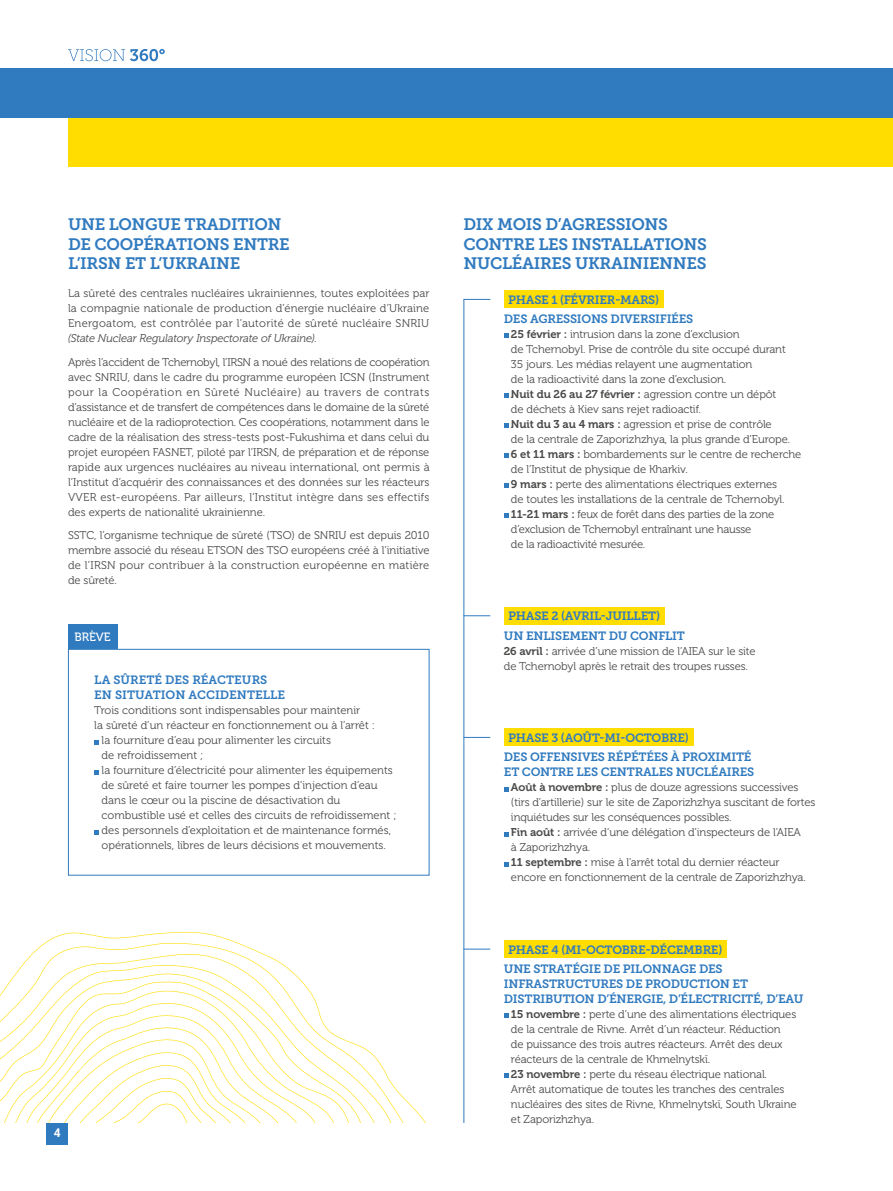
<style>
.page{position:relative;width:893px;height:1191px;background:#fff}
.page>*{position:absolute;margin:0;border:0;box-sizing:border-box;transform-origin:0 0}
.t1{font:16.5px/19.5px "Museo Slab 700";letter-spacing:-.02em;color:#307abf}
.t2{font:12px/19.2px "Museo Slab 700";letter-spacing:-.02em;color:#307abf}
.t3{font:12px/15px "Museo Slab 700";color:#307abf}
.t4{font:12px "Museo 500";color:#fff}
.t5{font:700 12px "Roboto";color:#fff}
.t6{font:11.25px/15px "Museo 300";letter-spacing:-.01em;color:#4a4a49}
.t7{font:italic 11.25px "Museo 300";letter-spacing:-.015em;color:#4a4a49}
.s1{font-family:"Museo 700"}
</style>
<div class="page">
<svg style="left:68px;top:49px;width:97px;height:12px"></svg>
<div style="left:68px;top:117px;width:825px;height:50px;background:#fd0"></div>
<div style="left:0;top:68px;width:893px;height:49px;background:#307abf"></div>
<div style="left:504px;top:290px;width:159px;height:18px;background:#fd0"></div>
<svg style="left:504px;top:333px;width:4px;height:5px"></svg>
<svg style="left:504px;top:393px;width:4px;height:5px"></svg>
<svg style="left:504px;top:423px;width:4px;height:5px"></svg>
<svg style="left:504px;top:453px;width:4px;height:5px"></svg>
<svg style="left:504px;top:483px;width:4px;height:5px"></svg>
<svg style="left:504px;top:513px;width:4px;height:5px"></svg>
<div style="left:68px;top:624px;width:49px;height:25px;background:#307abf"></div>
<svg style="left:94px;top:740px;width:5px;height:4px"></svg>
<svg style="left:94px;top:770px;width:5px;height:4px"></svg>
<svg style="left:94px;top:830px;width:5px;height:4px"></svg>
<div style="left:68px;top:649px;width:361px;height:226px;border:1px solid #307abf"></div>
<div style="left:504px;top:607px;width:160px;height:17px;background:#fd0"></div>
<div style="left:504px;top:728px;width:189px;height:18px;background:#fd0"></div>
<svg style="left:504px;top:787px;width:4px;height:4px"></svg>
<svg style="left:504px;top:832px;width:4px;height:4px"></svg>
<svg style="left:504px;top:862px;width:4px;height:4px"></svg>
<div style="left:504px;top:940px;width:223px;height:18px;background:#fd0"></div>
<svg style="left:504px;top:1013px;width:4px;height:5px"></svg>
<svg style="left:504px;top:1073px;width:4px;height:5px"></svg>
<svg style="left:463px;top:299px;width:28px;height:824px"></svg>
<svg style="left:33px;top:942px;width:379px;height:181px"></svg>
<svg style="left:22px;top:953px;width:375px;height:170px"></svg>
<svg style="left:16px;top:965px;width:366px;height:158px"></svg>
<svg style="left:0;top:973px;width:368px;height:150px"></svg>
<div style="left:47px;top:1123px;width:21px;height:21px;background:#307abf"></div>
<h1 class="t1" style="left:68px;top:215px;width:223px">UNE LONGUE TRADITION<br>DE COOPÉRATIONS ENTRE<br>L’IRSN ET L’UKRAINE</h1>
<p class="t6" style="left:68px;top:286px;width:363px;text-align:justify">La sûreté des centrales nucléaires ukrainiennes, toutes exploitées par la compagnie nationale de production d’énergie nucléaire d’Ukraine Energoatom, est contrôlée par l’autorité de sûreté nucléaire SNRIU</p>
<p class="t7" style="left:68px;top:332px;width:251px">(State Nuclear Regulatory Inspectorate of Ukraine).</p>
<p class="t6" style="left:68px;top:354px;width:363px;text-align:justify">Après l’accident de Tchernobyl, l’IRSN a noué des relations de coopération avec SNRIU, dans le cadre du programme européen ICSN (Instrument pour la Coopération en Sûreté Nucléaire) au travers de contrats d’assistance et de transfert de compétences dans le domaine de la sûreté nucléaire et de la radioprotection. Ces coopérations, notamment dans le cadre de la réalisation des stress-tests post-Fukushima et dans celui du projet européen FASNET, piloté par l’IRSN, de préparation et de réponse rapide aux urgences nucléaires au niveau international, ont permis à l’Institut d’acquérir des connaissances et des données sur les réacteurs VVER est-européens. Par ailleurs, l’Institut intègre dans ses effectifs des experts de nationalité ukrainienne.</p>
<p class="t6" style="left:68px;top:528px;width:363px;text-align:justify">SSTC, l’organisme technique de sûreté (TSO) de SNRIU est depuis 2010 membre associé du réseau ETSON des TSO européens créé à l’initiative de l’IRSN pour contribuer à la construction européenne en matière de sûreté.</p>
<p class="t4" style="left:74px;top:630px;width:38px">BRÈVE</p>
<p class="t3" style="left:94px;top:672px;width:192px">LA SÛRETÉ DES RÉACTEURS<br>EN SITUATION ACCIDENTELLE</p>
<p class="t6" style="left:94px;top:703px;width:267px">Trois conditions sont indispensables pour maintenir</p>
<p class="t6" style="left:94px;top:718px;width:282px">la sûreté d’un réacteur en fonctionnement ou à l’arrêt :</p>
<p class="t6" style="left:102px;top:733px;width:231px">la fourniture d’eau pour alimenter les circuits</p>
<p class="t6" style="left:102px;top:748px;width:103px">de refroidissement ;</p>
<p class="t6" style="left:102px;top:763px;width:293px">la fourniture d’électricité pour alimenter les équipements</p>
<p class="t6" style="left:102px;top:778px;width:278px">de sûreté et faire tourner les pompes d’injection d’eau</p>
<p class="t6" style="left:102px;top:793px;width:240px">dans le cœur ou la piscine de désactivation du</p>
<p class="t6" style="left:102px;top:808px;width:296px">combustible usé et celles des circuits de refroidissement ;</p>
<p class="t6" style="left:102px;top:823px;width:291px">des personnels d’exploitation et de maintenance formés,</p>
<p class="t6" style="left:102px;top:838px;width:286px">opérationnels, libres de leurs décisions et mouvements.</p>
<p class="t5" style="left:54px;top:1124px;width:8px">4</p>
<h1 class="t1" style="left:463px;top:215px;width:245px">DIX MOIS D’AGRESSIONS<br>CONTRE LES INSTALLATIONS<br>NUCLÉAIRES UKRAINIENNES</h1>
<p class="t2" style="left:504px;top:290px;width:191px;text-indent:4px">PHASE 1 (FÉVRIER-MARS)<br>DES AGRESSIONS DIVERSIFIÉES</p>
<p class="t6" style="left:511px;top:327px;width:292px"><span class="s1">25 février :</span> intrusion dans la zone d’exclusion<br>de Tchernobyl. Prise de contrôle du site occupé durant<br>35 jours. Les médias relayent une augmentation<br>de la radioactivité dans la zone d’exclusion.<br><span class="s1">Nuit du 26 au 27 février :</span> agression contre un dépôt<br>de déchets à Kiev sans rejet radioactif.<br><span class="s1">Nuit du 3 au 4 mars :</span> agression et prise de contrôle<br>de la centrale de Zaporizhzhya, la plus grande d’Europe.<br><span class="s1">6 et 11 mars :</span> bombardements sur le centre de recherche de l’Institut de physique de Kharkiv.<br><span class="s1">9 mars :</span> perte des alimentations électriques externes<br>de toutes les installations de la centrale de Tchernobyl.<br><span class="s1">11-21 mars :</span> feux de forêt dans des parties de la zone d’exclusion de Tchernobyl entraînant une hausse<br>de la radioactivité mesurée.</p>
<p class="t2" style="left:504px;top:606px;width:183px;text-indent:4px">PHASE 2 (AVRIL-JUILLET)<br>UN ENLISEMENT DU CONFLIT</p>
<p class="t6" style="left:504px;top:643px;width:253px"><span class="s1">26 avril :</span> arrivée d’une mission de l’AIEA sur le site de Tchernobyl après le retrait des troupes russes.</p>
<p class="t2" style="left:504px;top:728px;width:249px;text-indent:4px">PHASE 3 (AOÛT-MI-OCTOBRE)<br>DES OFFENSIVES RÉPÉTÉES À PROXIMITÉ</p>
<p class="t2" style="left:504px;top:762px;width:252px">ET CONTRE LES CENTRALES NUCLÉAIRES</p>
<p class="t6" style="left:511px;top:780px;width:306px"><span class="s1">Août à novembre :</span> plus de douze agressions successives (tirs d’artillerie) sur le site de Zaporizhzhya suscitant de fortes inquiétudes sur les conséquences possibles.<br><span class="s1">Fin août :</span> arrivée d’une délégation d’inspecteurs de l’AIEA<br>à Zaporizhzhya.<br><span class="s1">11 septembre :</span> mise à l’arrêt total du dernier réacteur encore en fonctionnement de la centrale de Zaporizhzhya.</p>
<p class="t2" style="left:504px;top:940px;width:220px;text-align:center">PHASE 4 (MI-OCTOBRE-DÉCEMBRE)<br>UNE STRATÉGIE DE PILONNAGE DES</p>
<p class="t2" style="left:504px;top:976px;width:301px;line-height:15px">INFRASTRUCTURES DE PRODUCTION ET<br>DISTRIBUTION D’ÉNERGIE, D’ÉLECTRICITÉ, D’EAU</p>
<p class="t6" style="left:511px;top:1006px;width:287px"><span class="s1">15 novembre :</span> perte d’une des alimentations électriques de la centrale de Rivne. Arrêt d’un réacteur. Réduction<br>de puissance des trois autres réacteurs. Arrêt des deux réacteurs de la centrale de Khmelnytskï.<br><span class="s1">23 novembre :</span> perte du réseau électrique national.<br>Arrêt automatique de toutes les tranches des centrales nucléaires des sites de Rivne, Khmelnytskï, South Ukraine et Zaporizhzhya.</p>
</div>
